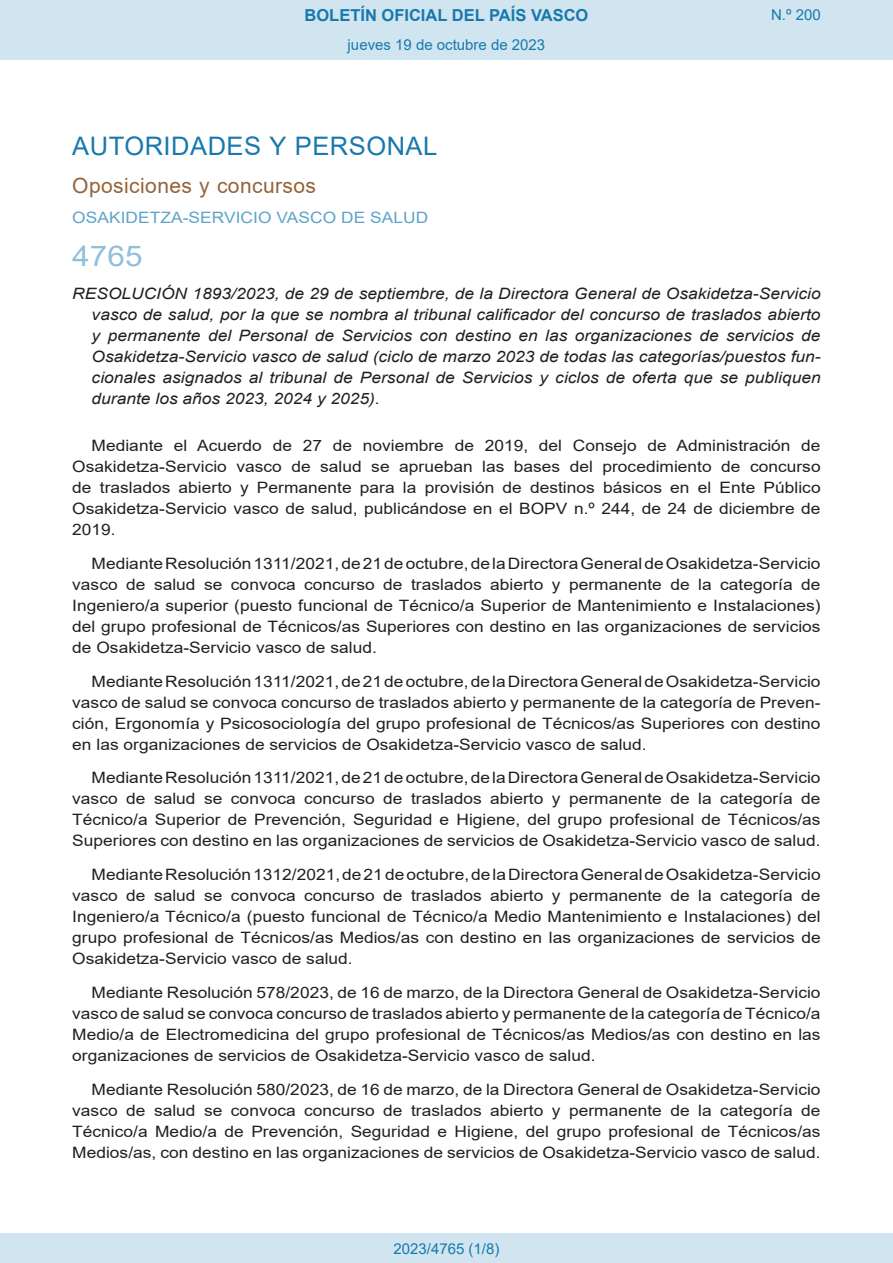
<style>
.page{position:relative;width:893px;height:1263px;background:#fff}
.page>*{position:absolute;margin:0;border:0;box-sizing:border-box;transform-origin:0 0}
.BOPVOrden{font:28.5px "Arial";color:#90c0db;scale:1.11 1}
.BOPVSeccion{font:25.5px "Arial";letter-spacing:.02em;color:#1879ad}
.BOPVSubseccion{font:21px "Arial";letter-spacing:.02em;color:#956338}
.t1{font:700 16.5px "Arial";color:#1879ad}
.BOPVDetalle{font:15.6px/21px "Arial";color:#231f20;text-align:justify;scale:1.11 1}
.BOPVTitulo{font:italic 15.6px/21px "Arial";color:#231f20;text-align:justify;scale:1.11 1}
.BOPVOrganismo{font:15.6px "Arial";letter-spacing:.005em;color:#5ea4ca;scale:1.11 1}
.Paginacion_Centro{font:15px "Arial";color:#1879ad}
</style>
<div class="page">
<div style="left:0;top:0;width:893px;height:60px;background:#d0e5f0"></div>
<div style="left:0;top:1233px;width:893px;height:30px;background:#d0e5f0"></div>
<p class="t1" style="left:305px;top:3px;width:285px">BOLETÍN OFICIAL DEL PAÍS VASCO</p>
<p class="Paginacion_Centro" style="left:348px;top:35px;width:199px">jueves 19 de octubre de 2023</p>
<p class="Paginacion_Centro" style="left:771px;top:5px;width:51px">N.º 200</p>
<p class="BOPVSeccion" style="left:72px;top:128px;width:366px">AUTORIDADES Y PERSONAL</p>
<p class="BOPVSubseccion" style="left:72px;top:171px;width:245px">Oposiciones y concursos</p>
<p class="BOPVOrganismo" style="left:72px;top:207px;width:322px">OSAKIDETZA-SERVICIO VASCO DE SALUD</p>
<p class="BOPVOrden" style="left:72px;top:236px;width:65px">4765</p>
<p class="BOPVTitulo" style="left:92px;top:284px;width:658px;text-indent:-19px">RESOLUCIÓN 1893/2023, de 29 de septiembre, de la Directora General de Osakidetza-Servicio vasco de salud, por la que se nombra al tribunal calificador del concurso de traslados abierto y permanente del Personal de Servicios con destino en las organizaciones de servicios de Osakidetza-Servicio vasco de salud (ciclo de marzo 2023 de todas las categorías/puestos fun&shy;cionales asignados al tribunal de Personal de Servicios y ciclos de oferta que se publiquen durante los años 2023, 2024 y 2025).</p>
<p class="BOPVDetalle" style="left:72px;top:435px;width:676px;text-indent:19px">Mediante el Acuerdo de 27 de noviembre de 2019, del Consejo de Administración de Osakidetza-Servicio vasco de salud se aprueban las bases del procedimiento de concurso de traslados abierto y Permanente para la provisión de destinos básicos en el Ente Público Osakidetza-Servicio vasco de salud, publicándose en el BOPV n.º 244, de 24 de diciembre de 2019.</p>
<p class="BOPVDetalle" style="left:72px;top:553px;width:676px;text-indent:19px">Mediante Resolución 1311/2021, de 21 de octubre, de la Directora General de Osakidetza-Servicio vasco de salud se convoca concurso de traslados abierto y permanente de la categoría de Ingeniero/a superior (puesto funcional de Técnico/a Superior de Mantenimiento e Instalaciones) del grupo profesional de Técnicos/as Superiores con destino en las organizaciones de servicios de Osakidetza-Servicio vasco de salud.</p>
<p class="BOPVDetalle" style="left:72px;top:670px;width:676px;text-indent:19px">Mediante Resolución 1311/2021, de 21 de octubre, de la Directora General de Osakidetza-Servicio vasco de salud se convoca concurso de traslados abierto y permanente de la categoría de Preven&shy;ción, Ergonomía y Psicosociología del grupo profesional de Técnicos/as Superiores con destino en las organizaciones de servicios de Osakidetza-Servicio vasco de salud.</p>
<p class="BOPVDetalle" style="left:72px;top:767px;width:676px;text-indent:19px">Mediante Resolución 1311/2021, de 21 de octubre, de la Directora General de Osakidetza-Servicio vasco de salud se convoca concurso de traslados abierto y permanente de la categoría de Técnico/a Superior de Prevención, Seguridad e Higiene, del grupo profesional de Técnicos/as Superiores con destino en las organizaciones de servicios de Osakidetza-Servicio vasco de salud.</p>
<p class="BOPVDetalle" style="left:72px;top:864px;width:676px;text-indent:19px">Mediante Resolución 1312/2021, de 21 de octubre, de la Directora General de Osakidetza-Servicio vasco de salud se convoca concurso de traslados abierto y permanente de la categoría de Ingeniero/a Técnico/a (puesto funcional de Técnico/a Medio Mantenimiento e Instalaciones) del grupo profesional de Técnicos/as Medios/as con destino en las organizaciones de servicios de Osakidetza-Servicio vasco de salud.</p>
<p class="BOPVDetalle" style="left:72px;top:982px;width:676px;text-indent:19px">Mediante Resolución 578/2023, de 16 de marzo, de la Directora General de Osakidetza-Servicio vasco de salud se convoca concurso de traslados abierto y permanente de la categoría de Técnico/a Medio/a de Electromedicina del grupo profesional de Técnicos/as Medios/as con destino en las organizaciones de servicios de Osakidetza-Servicio vasco de salud.</p>
<p class="BOPVDetalle" style="left:72px;top:1078px;width:676px;text-indent:19px">Mediante Resolución 580/2023, de 16 de marzo, de la Directora General de Osakidetza-Servicio vasco de salud se convoca concurso de traslados abierto y permanente de la categoría de Técnico/a Medio/a de Prevención, Seguridad e Higiene, del grupo profesional de Técnicos/as Medios/as, con destino en las organizaciones de servicios de Osakidetza-Servicio vasco de salud.</p>
<p class="Paginacion_Centro" style="left:393px;top:1238px;width:107px">2023/4765 (1/8)</p>
</div>
